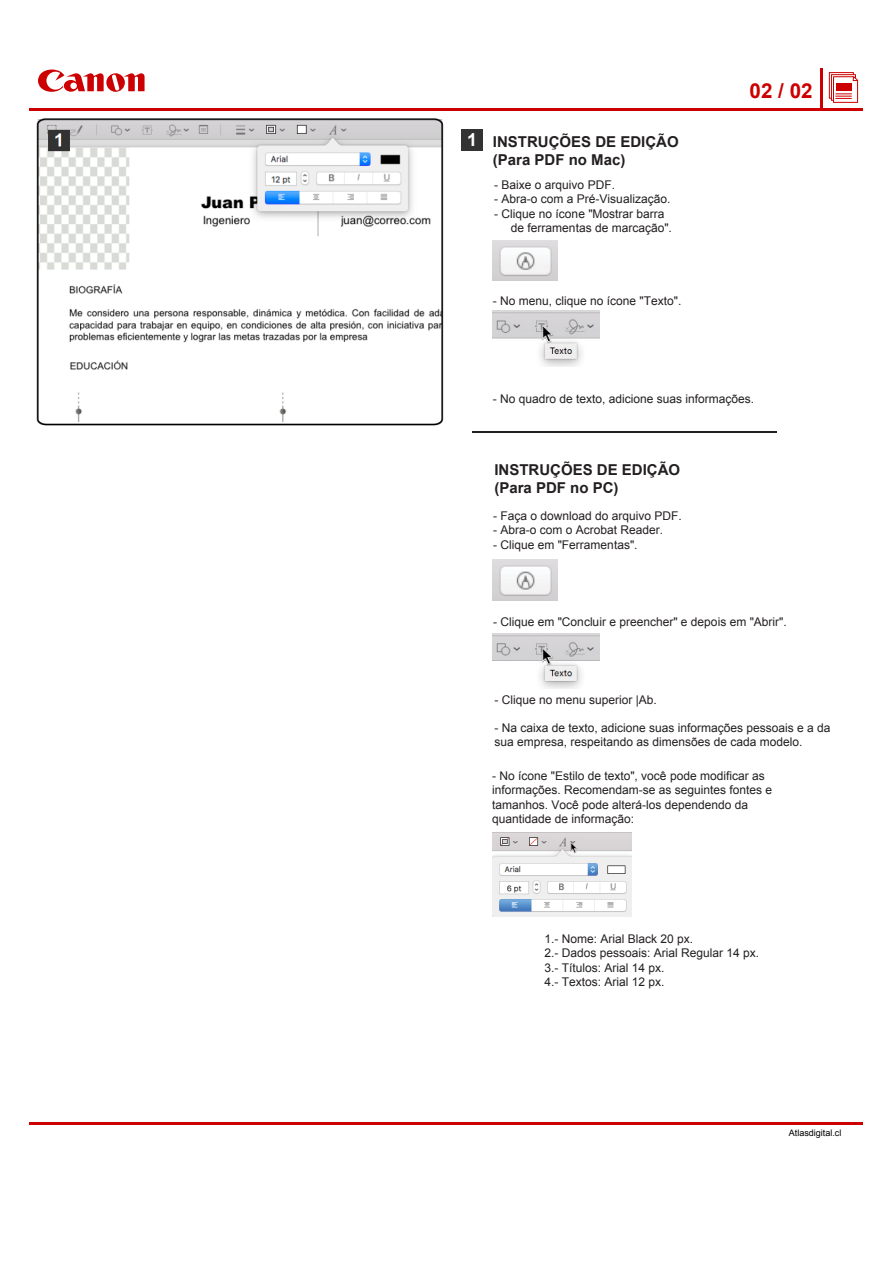
<style>
.page{position:relative;width:893px;height:1263px;background:#fff}
.page>*{position:absolute;margin:0;border:0;box-sizing:border-box;transform-origin:0 0}
.t1{font:700 20.7px "Arial";color:#c00}
.t2{font:700 15px/18px "Arial";color:#231f20}
.t3{font:12px/14.4px "Arial";color:#231f20}
.t4{font:9px "Arial";color:#000}
.s1{font-size:18px;color:#fff}
</style>
<div class="page">
<img style="left:36px;top:118px;width:408px;height:308px">
<hr style="left:30px;top:1123px;width:833px;height:2px;background:#c00">
<div style="left:829px;top:72px;width:25px;height:27px;border:1px solid #c00"></div>
<svg style="left:831px;top:74px;width:25px;height:27px"></svg>
<svg style="left:832px;top:76px;width:27px;height:27px"></svg>
<div style="left:836px;top:83px;width:15px;height:7px;background:#c00"></div>
<hr style="left:30px;top:108px;width:833px;height:3px;background:#c00">
<hr style="left:821px;top:68px;width:2px;height:41px;background:#c00">
<svg style="left:38px;top:70px;width:107px;height:22px"></svg>
<div style="left:461px;top:130px;width:22px;height:21px;background:#333"></div>
<img style="left:493px;top:240px;width:65px;height:41px">
<img style="left:493px;top:311px;width:107px;height:55px">
<img style="left:493px;top:560px;width:65px;height:40px">
<img style="left:493px;top:633px;width:107px;height:56px">
<img style="left:493px;top:833px;width:138px;height:84px">
<hr style="left:472px;top:432px;width:304px;height:1px;background:#231f20">
<p class="t2" style="left:493px;top:133px;width:187px;text-indent:-26px"><span class="s1">1</span> INSTRUÇÕES DE EDIÇÃO (Para PDF no Mac)</p>
<p class="t3" style="left:494px;top:178px;width:122px">- Baixe o arquivo PDF.</p>
<p class="t3" style="left:494px;top:192px;width:178px">- Abra-o com a Pré-Visualização.</p>
<p class="t3" style="left:511px;top:206px;width:162px;text-indent:-17px">- Clique no ícone "Mostrar barra de ferramentas de marcação".</p>
<p class="t3" style="left:493px;top:293px;width:190px">- No menu, clique no ícone "Texto".</p>
<h1 class="t1" style="left:750px;top:77px;width:65px">02 / 02</h1>
<p class="t3" style="left:493px;top:392px;width:263px">- No quadro de texto, adicione suas informações.</p>
<p class="t2" style="left:494px;top:461px;width:187px">INSTRUÇÕES DE EDIÇÃO (Para PDF no PC)</p>
<p class="t3" style="left:493px;top:508px;width:190px">- Faça o download do arquivo PDF.</p>
<p class="t3" style="left:493px;top:523px;width:172px">- Abra-o com o Acrobat Reader.</p>
<p class="t3" style="left:493px;top:537px;width:146px">- Clique em "Ferramentas".</p>
<p class="t3" style="left:493px;top:615px;width:295px">- Clique em "Concluir e preencher" e depois em "Abrir".</p>
<p class="t3" style="left:494px;top:693px;width:164px">- Clique no menu superior |Ab.</p>
<p class="t3" style="left:494px;top:720px;width:338px">- Na caixa de texto, adicione suas informações pessoais e a da sua empresa, respeitando as dimensões de cada modelo.</p>
<p class="t3" style="left:492px;top:768px;width:282px">- No ícone "Estilo de texto", você pode modificar as informações. Recomendam-se as seguintes fontes e tamanhos. Você pode alterá-los dependendo da quantidade de informação:</p>
<p class="t3" style="left:544px;top:932px;width:216px">1.- Nome: Arial Black 20 px.<br>2.- Dados pessoais: Arial Regular 14 px.<br>3.- Títulos: Arial 14 px.<br>4.- Textos: Arial 12 px.</p>
<p class="t4" style="left:789px;top:1127px;width:54px">Atlasdigital.cl</p>
</div>
